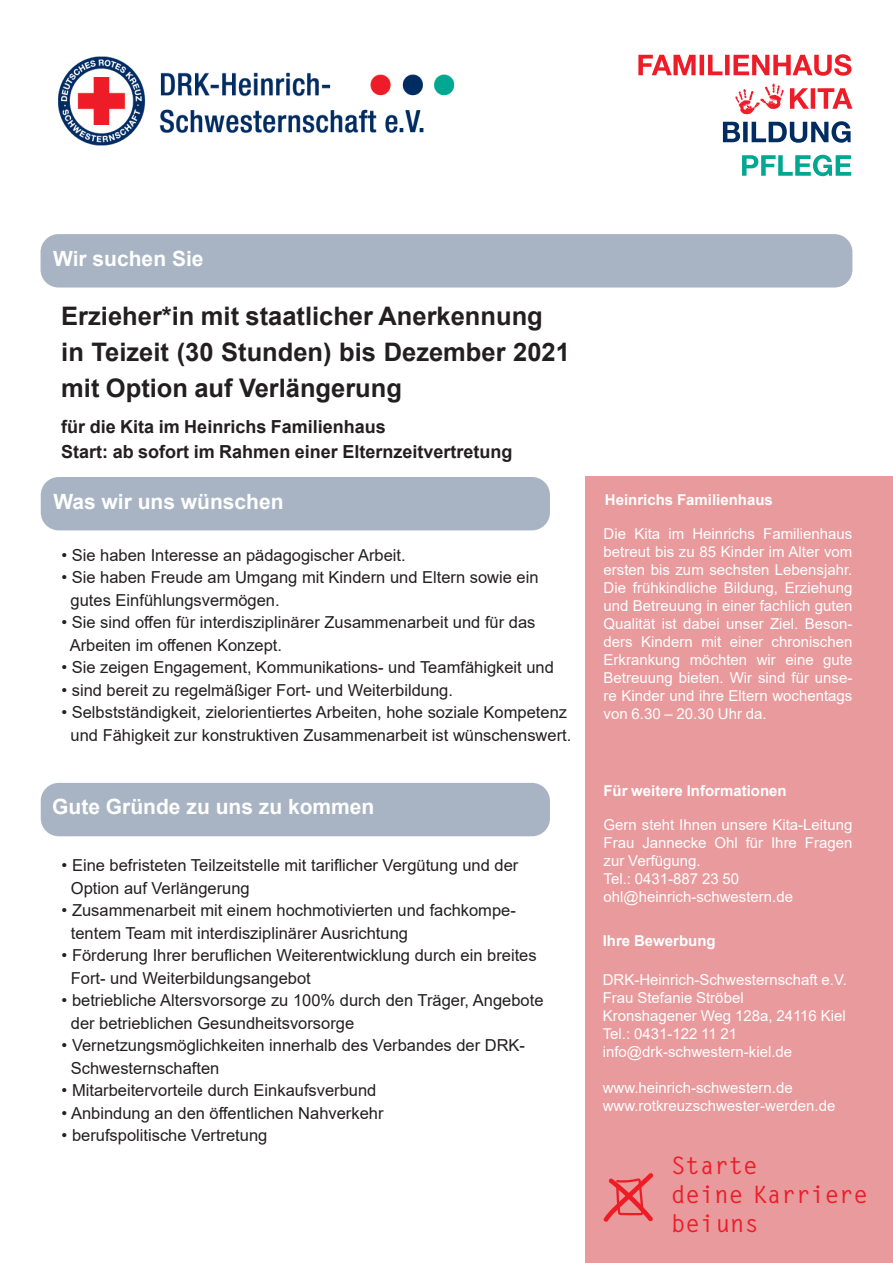
<style>
.page{position:relative;width:893px;height:1263px;background:#fff}
.page>*{position:absolute;margin:0;border:0;box-sizing:border-box;transform-origin:0 0}
.t1{font:700 25.5px/36px "Arial";color:#231f20}
.t2{font:700 24px/28.8px "Letter Gothic Std";color:#ec1d29}
.t3{font:700 21px "Arial";color:#fff}
.t4{font:700 18px/25.2px "Arial";color:#231f20}
.t5{font:16.5px/22.5px "Arial";color:#231f20}
.t6{font:15px/18px "Arial";color:#fff}
.t7{font:700 15px "Arial";color:#fff}
</style>
<div class="page">
<div style="left:41px;top:477px;width:509px;height:53px;background:#a8b4c3;border-radius:18px"></div>
<div style="left:41px;top:234px;width:811px;height:53px;background:#a8b4c3;border-radius:18px"></div>
<div style="left:41px;top:783px;width:509px;height:53px;background:#a8b4c3;border-radius:18px"></div>
<div style="left:585px;top:477px;width:308px;height:786px;background:#e99a9d"></div>
<img style="left:58px;top:56px;width:397px;height:90px">
<svg style="left:603px;top:1173px;width:51px;height:49px"></svg>
<svg style="left:742px;top:155px;width:109px;height:21px"></svg>
<svg style="left:723px;top:121px;width:128px;height:22px"></svg>
<svg style="left:790px;top:88px;width:62px;height:21px"></svg>
<svg style="left:638px;top:54px;width:213px;height:22px"></svg>
<svg style="left:735px;top:83px;width:49px;height:31px"></svg>
<p class="t3" style="left:53px;top:243px;width:152px">Wir suchen Sie</p>
<h1 class="t1" style="left:61px;top:298px;width:510px">Erzieher*in mit staatlicher Anerkennung in Teizeit (30 Stunden) bis Dezember 2021 mit Option auf Verlängerung</h1>
<p class="t4" style="left:61px;top:414px;width:453px">für die Kita im Heinrichs Familienhaus<br>Start: ab sofort im Rahmen einer Elternzeitvertretung</p>
<p class="t3" style="left:53px;top:486px;width:232px">Was wir uns wünschen</p>
<p class="t5" style="left:61px;top:543px;width:346px">• Sie haben Interesse an pädagogischer Arbeit.</p>
<p class="t5" style="left:71px;top:566px;width:469px;text-indent:-9px">• Sie haben Freude am Umgang mit Kindern und Eltern sowie ein gutes Einfühlungsvermögen.</p>
<p class="t5" style="left:70px;top:611px;width:467px;text-indent:-8px">• Sie sind offen für interdisziplinärer Zusammenarbeit und für das<br>Arbeiten im offenen Konzept.</p>
<p class="t5" style="left:61px;top:656px;width:494px">• Sie zeigen Engagement, Kommunikations- und Teamfähigkeit und</p>
<p class="t5" style="left:61px;top:678px;width:393px">• sind bereit zu regelmäßiger Fort- und Weiterbildung.</p>
<p class="t5" style="left:61px;top:701px;width:511px;text-align:center">• Selbstständigkeit, zielorientiertes Arbeiten, hohe soziale Kompetenz und Fähigkeit zur konstruktiven Zusammenarbeit ist wünschenswert.</p>
<p class="t3" style="left:52px;top:792px;width:324px">Gute Gründe zu uns zu kommen</p>
<p class="t5" style="left:71px;top:854px;width:449px;text-indent:-9px">• Eine befristeten Teilzeitstelle mit tariflicher Vergütung und der<br>Option auf Verlängerung</p>
<p class="t5" style="left:71px;top:899px;width:447px;text-indent:-9px">• Zusammenarbeit mit einem hochmotivierten und fachkompe&shy;tentem Team mit interdisziplinärer Ausrichtung</p>
<p class="t5" style="left:71px;top:944px;width:467px;text-indent:-9px">• Förderung Ihrer beruflichen Weiterentwicklung durch ein breites<br>Fort- und Weiterbildungsangebot</p>
<p class="t5" style="left:71px;top:989px;width:474px;text-indent:-9px">• betriebliche Altersvorsorge zu 100% durch den Träger, Angebote der betrieblichen Gesundheitsvorsorge</p>
<p class="t5" style="left:71px;top:1034px;width:456px;text-indent:-9px">• Vernetzungsmöglichkeiten innerhalb des Verbandes der DRK-<br>Schwesternschaften</p>
<p class="t5" style="left:62px;top:1079px;width:316px">• Mitarbeitervorteile durch Einkaufsverbund</p>
<p class="t5" style="left:62px;top:1101px;width:323px">• Anbindung an den öffentlichen Nahverkehr</p>
<p class="t5" style="left:62px;top:1124px;width:207px">• berufspolitische Vertretung</p>
<p class="t7" style="left:605px;top:489px;width:169px">Heinrichs Familienhaus</p>
<p class="t6" style="left:604px;top:524px;width:250px;text-align:justify">Die Kita im Heinrichs Familienhaus betreut bis zu 85 Kinder im Alter vom ersten bis zum sechsten Lebensjahr.<br>Die frühkindliche Bildung, Erziehung und Betreuung in einer fachlich guten Qualität ist dabei unser Ziel. Beson&shy;ders Kindern mit einer chronischen Erkrankung möchten wir eine gute Betreuung bieten. Wir sind für unse&shy;re Kinder und ihre Eltern wochentags von 6.30 – 20.30 Uhr da.</p>
<p class="t7" style="left:603px;top:780px;width:185px">Für weitere Informationen</p>
<p class="t6" style="left:604px;top:815px;width:250px">Gern steht Ihnen unsere Kita-Leitung<br>Frau Jannecke Ohl für Ihre Fragen zur Verfügung.<br>Tel.: 0431-887 23 50 ohl@heinrich-schwestern.de</p>
<p class="t7" style="left:603px;top:931px;width:114px">Ihre Bewerbung</p>
<p class="t6" style="left:603px;top:970px;width:246px">DRK-Heinrich-Schwesternschaft e.V.<br>Frau Stefanie Ströbel<br>Kronshagener Weg 128a, 24116 Kiel<br>Tel.: 0431-122 11 21 info@drk-schwestern-kiel.de</p>
<p class="t6" style="left:603px;top:1078px;width:234px">www.heinrich-schwestern.de www.rotkreuzschwester-werden.de</p>
<h2 class="t2" style="left:671px;top:1151px;width:198px">Starte<br>deine Karriere bei uns</h2>
</div>
